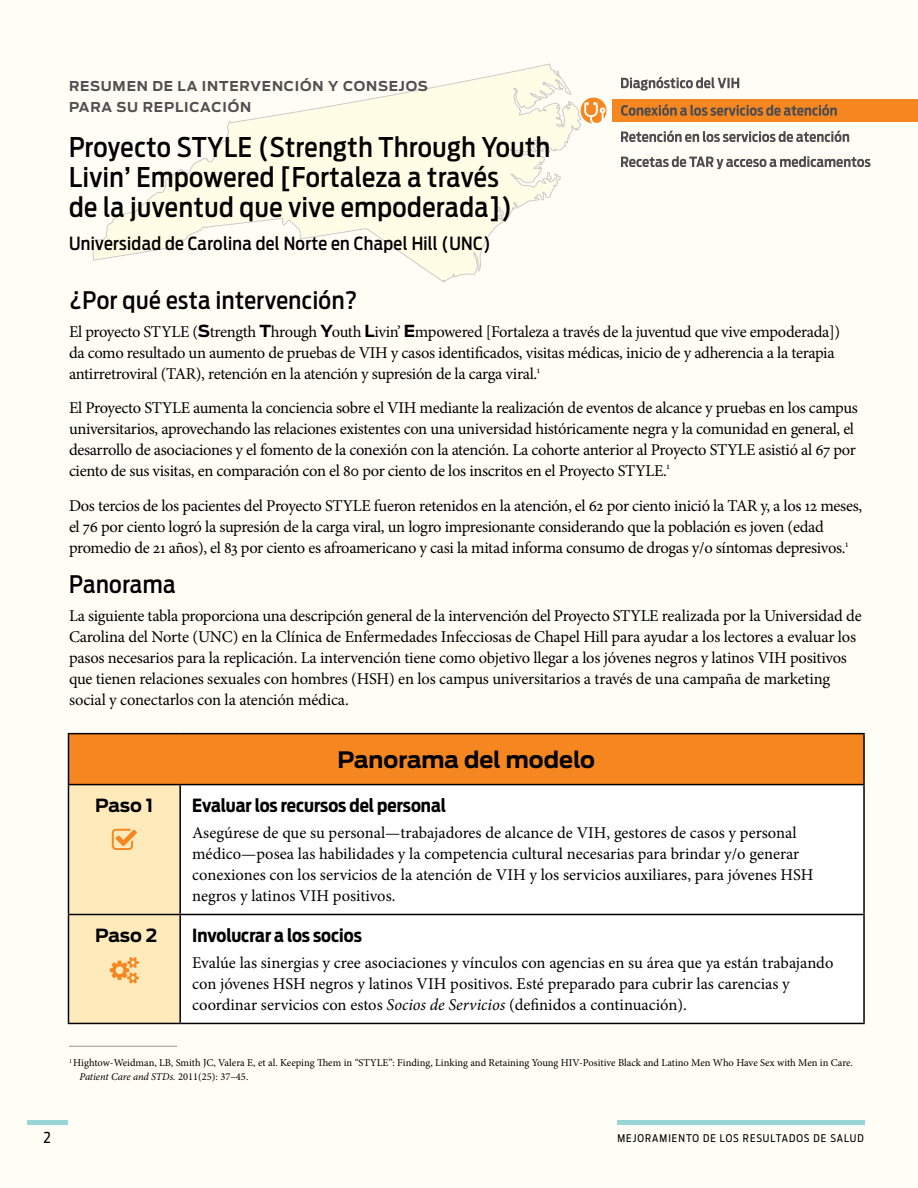
<style>
.page{position:relative;width:918px;height:1188px;background:#fffef6}
.page>*{position:absolute;margin:0;border:0;box-sizing:border-box;transform-origin:0 0}
.Case_study_header{font:500 27px/30px "Antenna Cond";letter-spacing:.02em;color:#000}
.t1{font:500 24px "Antenna Cond";letter-spacing:.02em;color:#000}
.table-step_title{font:700 22.5px "Antenna";color:#000}
.table-step_title-2{font:700 18px "Antenna Cond";color:#000}
.case_study_header{font:500 18px "Antenna Cond";letter-spacing:.02em;color:#000}
.Intervention_step{font:700 18px "Antenna";letter-spacing:-.015em;color:#000}
.body{font:16.5px/21px "Minion Pro";letter-spacing:-.02em;color:#000}
.body-2{font:16.5px/21px "Minion Pro";color:#000}
.t2{font:15px "Antenna Cond";color:#000}
.case_study_indicator{font:700 13.5px/21.8px "Antenna";letter-spacing:.06em;color:#505050}
.footnotes{font:10.5px/13.5px "Minion Pro";color:#000}
.t3{font:10.5px "Antenna Cond";letter-spacing:.1em;color:#000}
.s1{font-family:"Antenna";font-weight:700}
.s2{font-style:italic}
</style>
<div class="page">
<svg style="left:92px;top:63px;width:489px;height:220px"></svg>
<div style="left:27px;top:1120px;width:41px;height:5px;background:#98d6d5"></div>
<div style="left:617px;top:1120px;width:247px;height:5px;background:#98d6d5"></div>
<div style="left:612px;top:100px;width:306px;height:22px;background:#f6861f"></div>
<svg style="left:581px;top:98px;width:26px;height:25px"></svg>
<div style="left:68px;top:734px;width:796px;height:51px;background:#f6861f"></div>
<div style="left:181px;top:785px;width:682px;height:238px;background:#fff"></div>
<hr style="left:68px;top:733px;width:112px;height:1px;background:#000">
<hr style="left:68px;top:734px;width:1px;height:50px;background:#000">
<hr style="left:180px;top:733px;width:685px;height:1px;background:#000">
<hr style="left:863px;top:734px;width:2px;height:50px;background:#000">
<hr style="left:68px;top:784px;width:112px;height:1px;background:#000">
<hr style="left:180px;top:784px;width:685px;height:1px;background:#000">
<hr style="left:179px;top:785px;width:2px;height:129px;background:#000">
<hr style="left:863px;top:785px;width:2px;height:129px;background:#000">
<hr style="left:180px;top:914px;width:685px;height:1px;background:#000">
<hr style="left:179px;top:915px;width:2px;height:108px;background:#000">
<hr style="left:863px;top:915px;width:2px;height:108px;background:#000">
<hr style="left:68px;top:1023px;width:112px;height:1px;background:#000">
<hr style="left:180px;top:1023px;width:685px;height:1px;background:#000">
<div style="left:68px;top:785px;width:112px;height:238px;background:#ffeabb"></div>
<hr style="left:69px;top:1046px;width:108px;height:1px;background:#969393">
<svg style="left:621px;top:104px;width:216px;height:12px"></svg>
<svg style="left:621px;top:131px;width:228px;height:11px"></svg>
<svg style="left:621px;top:156px;width:250px;height:13px"></svg>
<svg style="left:621px;top:77px;width:118px;height:14px"></svg>
<p class="case_study_indicator" style="left:69px;top:75px;width:360px">RESUMEN DE LA INTERVENCIÓN Y CONSEJOS<br>PARA SU REPLICACIÓN</p>
<p class="Case_study_header" style="left:69px;top:133px;width:483px">Proyecto STYLE (Strength Through Youth<br>Livin’ Empowered [Fortaleza a través<br>de la juventud que vive empoderada])</p>
<p class="case_study_header" style="left:69px;top:233px;width:423px">Universidad de Carolina del Norte en Chapel Hill (UNC)</p>
<h2 class="t1" style="left:69px;top:286px;width:290px">¿Por qué esta intervención?</h2>
<p class="body" style="left:69px;top:321px;width:773px">El proyecto STYLE (<span class="s1">S</span>trength <span class="s1">T</span>hrough <span class="s1">Y</span>outh <span class="s1">L</span>ivin’ <span class="s1">E</span>mpowered [Fortaleza a través de la juventud que vive empoderada]) da como resultado un aumento de pruebas de VIH y casos identificados, visitas médicas, inicio de y adherencia a la terapia antirretroviral (TAR), retención en la atención y supresión de la carga viral.<sup>1</sup></p>
<p class="body" style="left:69px;top:398px;width:790px">El Proyecto STYLE aumenta la conciencia sobre el VIH mediante la realización de eventos de alcance y pruebas en los campus universitarios, aprovechando las relaciones existentes con una universidad históricamente negra y la comunidad en general, el desarrollo de asociaciones y el fomento de la conexión con la atención. La cohorte anterior al Proyecto STYLE asistió al 67 por ciento de sus visitas, en comparación con el 80 por ciento de los inscritos en el Proyecto STYLE.<sup>1</sup></p>
<p class="body" style="left:69px;top:495px;width:795px">Dos tercios de los pacientes del Proyecto STYLE fueron retenidos en la atención, el 62 por ciento inició la TAR y, a los 12 meses, el 76 por ciento logró la supresión de la carga viral, un logro impresionante considerando que la población es joven (edad promedio de 21 años), el 83 por ciento es afroamericano y casi la mitad informa consumo de drogas y/o síntomas depresivos.<sup>1</sup></p>
<h2 class="t1" style="left:69px;top:570px;width:108px">Panorama</h2>
<p class="body" style="left:69px;top:605px;width:794px">La siguiente tabla proporciona una descripción general de la intervención del Proyecto STYLE realizada por la Universidad de Carolina del Norte (UNC) en la Clínica de Enfermedades Infecciosas de Chapel Hill para ayudar a los lectores a evaluar los pasos necesarios para la replicación. La intervención tiene como objetivo llegar a los jóvenes negros y latinos VIH positivos que tienen relaciones sexuales con hombres (HSH) en los campus universitarios a través de una campaña de marketing social y conectarlos con la atención médica.</p>
<p class="table-step_title" style="left:338px;top:747px;width:259px">Panorama del modelo</p>
<p class="Intervention_step" style="left:95px;top:795px;width:60px">Paso 1</p>
<p class="table-step_title-2" style="left:192px;top:795px;width:256px">Evaluar los recursos del personal</p>
<p class="body-2" style="left:192px;top:822px;width:623px">Asegúrese de que su personal—trabajadores de alcance de VIH, gestores de casos y personal médico—posea las habilidades y la competencia cultural necesarias para brindar y/o generar conexiones con los servicios de la atención de VIH y los servicios auxiliares, para jóvenes HSH negros y latinos VIH positivos.</p>
<p class="Intervention_step" style="left:95px;top:925px;width:64px">Paso 2</p>
<p class="table-step_title-2" style="left:192px;top:925px;width:171px">Involucrar a los socios</p>
<p class="body-2" style="left:192px;top:952px;width:643px">Evalúe las sinergias y cree asociaciones y vínculos con agencias en su área que ya están trabajando con jóvenes HSH negros y latinos VIH positivos. Esté preparado para cubrir las carencias y coordinar servicios con estos <span class="s2">Socios de Servicios</span> (definidos a continuación).</p>
<p class="footnotes" style="left:80px;top:1056px;width:775px;text-indent:-10px"><sup>1</sup> Hightow-Weidman, LB, Smith JC, Valera E, et al. Keeping Them in “STYLE”: Finding, Linking and Retaining Young HIV-Positive Black and Latino Men Who Have Sex with Men in Care.<br><span class="s2">Patient Care and STDs.</span> 2011(25): 37–45.</p>
<p class="t2" style="left:44px;top:1128px;width:9px">2</p>
<p class="t3" style="left:617px;top:1132px;width:248px">MEJORAMIENTO DE LOS RESULTADOS DE SALUD</p>
</div>
